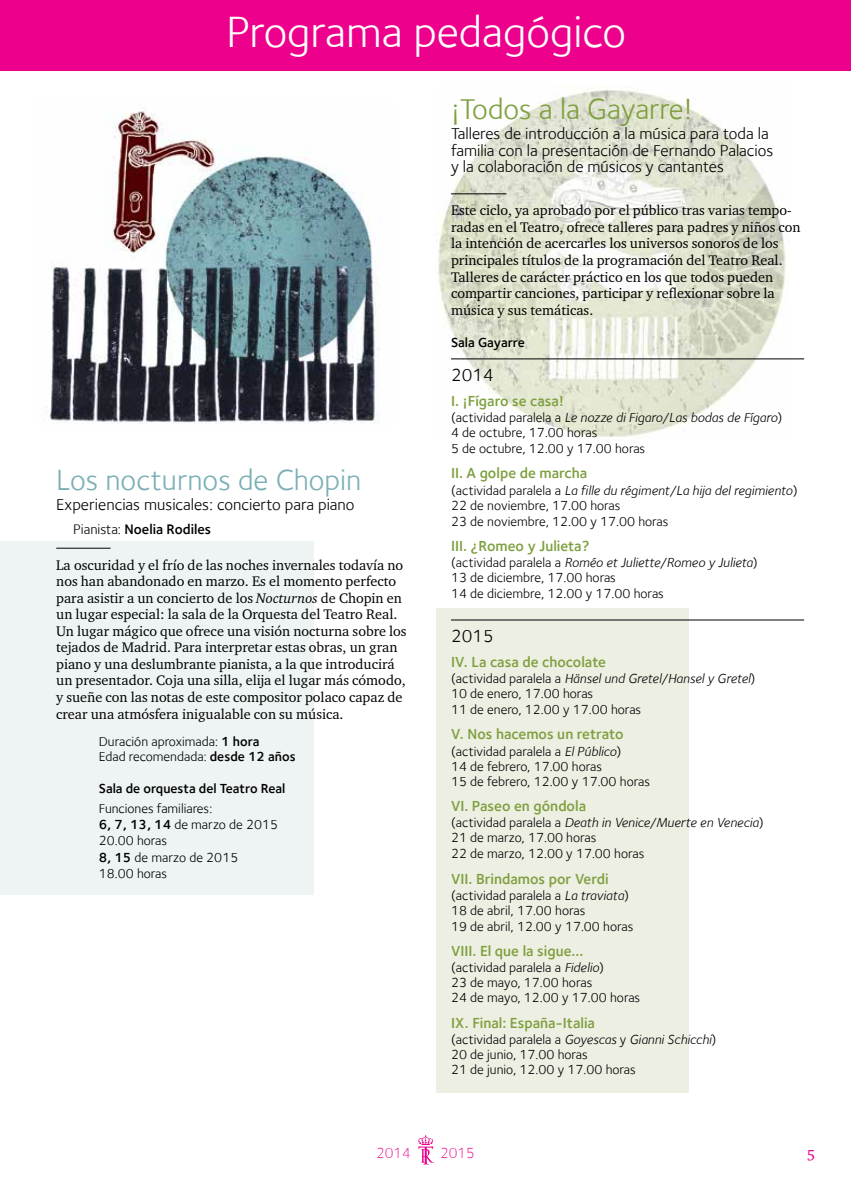
<style>
.page{position:relative;width:851px;height:1191px;background:#fff}
.page>*{position:absolute;margin:0;border:0;box-sizing:border-box;transform-origin:0 0}
.t1{font:45px "Foundry Sterling";color:#fff}
.t2{font:30px "Foundry Sterling";color:#7bafb5}
.t3{font:30px "Foundry Sterling";color:#7e9f3e}
.t4{font:18px "Foundry Sterling";color:#000}
.t5{font:16.5px/16.5px "Foundry Sterling";color:#000}
.t6{font:16.5px "Charter ITC Std";color:#ec008c}
.t7{font:600 15px "Foundry Sterling";color:#7e9f3e}
.t8{font:300 15px "Foundry Sterling";color:#ec008c}
.t9{font:14.25px/16.5px "Charter ITC Std";color:#000}
.t10{font:600 14.25px "Foundry Sterling";color:#000}
.t11{font:13.5px/15.6px "Foundry Sterling";color:#000}
.t12{font:600 13.5px "Foundry Sterling";color:#000}
.s1{font-weight:400}
.s2{font-style:italic}
.s3{font-weight:600}
</style>
<div class="page">
<img style="left:438px;top:86px;width:351px;height:351px">
<div style="left:0;top:541px;width:313px;height:353px;background:#eef3f3"></div>
<div style="left:436px;top:608px;width:252px;height:485px;background:#edefe3"></div>
<svg style="left:418px;top:1135px;width:16px;height:29px"></svg>
<div style="left:0;top:0;width:850px;height:70px;background:#ec008c"></div>
<hr style="left:56px;top:548px;width:55px;height:1px;background:#000">
<hr style="left:451px;top:193px;width:55px;height:1px;background:#000">
<hr style="left:451px;top:358px;width:353px;height:1px;background:#000">
<hr style="left:451px;top:619px;width:353px;height:1px;background:#000">
<img style="left:45px;top:107px;width:335px;height:317px">
<h1 class="t1" style="left:226px;top:6px;width:401px">Programa pedagógico</h1>
<h2 class="t2" style="left:56px;top:463px;width:306px">Los nocturnos de Chopin</h2>
<p class="t5" style="left:56px;top:496px;width:300px">Experiencias musicales: concierto para piano</p>
<p class="t10" style="left:73px;top:520px;width:139px"><span class="s1">Pianista:</span> Noelia Rodiles</p>
<p class="t9" style="left:56px;top:556px;width:352px">La oscuridad y el frío de las noches invernales todavía no nos han abandonado en marzo. Es el momento perfecto para asistir a un concierto de los <span class="s2">Nocturnos</span> de Chopin en un lugar especial: la sala de la Orquesta del Teatro Real.<br>Un lugar mágico que ofrece una visión nocturna sobre los tejados de Madrid. Para interpretar estas obras, un gran piano y una deslumbrante pianista, a la que introducirá un presentador. Coja una silla, elija el lugar más cómodo, y sueñe con las notas de este compositor polaco capaz de crear una atmósfera inigualable con su música.</p>
<p class="t11" style="left:99px;top:734px;width:198px;line-height:15px">Duración aproximada: <span class="s3">1 hora<br></span>Edad recomendada: <span class="s3">desde 12 años</span></p>
<p class="t12" style="left:99px;top:781px;width:188px">Sala de orquesta del Teatro Real</p>
<p class="t11" style="left:99px;top:800px;width:181px;line-height:16.2px">Funciones familiares:<br><span class="s3">6, 7, 13, 14</span> de marzo de 2015<br>20.00 horas<br><span class="s3">8, 15</span> de marzo de 2015<br>18.00 horas</p>
<h2 class="t3" style="left:451px;top:92px;width:243px">¡Todos a la Gayarre!</h2>
<p class="t5" style="left:451px;top:125px;width:324px">Talleres de introducción a la música para toda la familia con la presentación de Fernando Palacios y la colaboración de músicos y cantantes</p>
<p class="t9" style="left:451px;top:202px;width:351px">Este ciclo, ya aprobado por el público tras varias tempo&shy;radas en el Teatro, ofrece talleres para padres y niños con la intención de acercarles los universos sonoros de los principales títulos de la programación del Teatro Real.<br>Talleres de carácter práctico en los que todos pueden compartir canciones, participar y reflexionar sobre la música y sus temáticas.</p>
<p class="t12" style="left:451px;top:334px;width:75px">Sala Gayarre</p>
<h3 class="t4" style="left:451px;top:364px;width:44px">2014</h3>
<p class="t7" style="left:451px;top:392px;width:115px">I. ¡Fígaro se casa!</p>
<p class="t11" style="left:451px;top:409px;width:333px">(actividad paralela a <span class="s2">Le nozze di Figaro/Las bodas de Fígaro</span>)<br>4 de octubre, 17.00 horas<br>5 de octubre, 12.00 y 17.00 horas</p>
<p class="t7" style="left:451px;top:464px;width:138px">II. A golpe de marcha</p>
<p class="t11" style="left:451px;top:482px;width:348px">(actividad paralela a <span class="s2">La fille du régiment/La hija del regimiento</span>)<br>22 de noviembre, 17.00 horas<br>23 de noviembre, 12.00 y 17.00 horas</p>
<p class="t7" style="left:451px;top:537px;width:140px">III. ¿Romeo y Julieta?</p>
<p class="t11" style="left:451px;top:555px;width:308px">(actividad paralela a <span class="s2">Roméo et Juliette/Romeo y Julieta</span>)<br>13 de diciembre, 17.00 horas<br>14 de diciembre, 12.00 y 17.00 horas</p>
<h3 class="t4" style="left:451px;top:625px;width:44px">2015</h3>
<p class="t7" style="left:451px;top:653px;width:157px">IV. La casa de chocolate</p>
<p class="t11" style="left:451px;top:670px;width:306px">(actividad paralela a <span class="s2">Hänsel und Gretel/Hansel y Gretel</span>)<br>10 de enero, 17.00 horas<br>11 de enero, 12.00 y 17.00 horas</p>
<p class="t7" style="left:451px;top:725px;width:174px">V. Nos hacemos un retrato</p>
<p class="t11" style="left:451px;top:743px;width:200px;line-height:15px">(actividad paralela a <span class="s2">El Público</span>)<br>14 de febrero, 17.00 horas<br>15 de febrero, 12.00 y 17.00 horas</p>
<p class="t7" style="left:451px;top:797px;width:136px">VI. Paseo en góndola</p>
<p class="t11" style="left:451px;top:814px;width:314px">(actividad paralela a <span class="s2">Death in Venice/Muerte en Venecia</span>)<br>21 de marzo, 17.00 horas<br>22 de marzo, 12.00 y 17.00 horas</p>
<p class="t7" style="left:451px;top:869px;width:159px">VII. Brindamos por Verdi</p>
<p class="t11" style="left:451px;top:887px;width:184px">(actividad paralela a <span class="s2">La traviata</span>)<br>18 de abril, 17.00 horas<br>19 de abril, 12.00 y 17.00 horas</p>
<p class="t7" style="left:451px;top:942px;width:134px">VIII. El que la sigue…</p>
<p class="t11" style="left:451px;top:960px;width:191px;line-height:15px">(actividad paralela a <span class="s2">Fidelio</span>)<br>23 de mayo, 17.00 horas<br>24 de mayo, 12.00 y 17.00 horas</p>
<p class="t7" style="left:451px;top:1013px;width:145px">IX. Final: España-Italia</p>
<p class="t11" style="left:451px;top:1031px;width:267px;line-height:15px">(actividad paralela a <span class="s2">Goyescas</span> y <span class="s2">Gianni Schicchi</span>)<br>20 de junio, 17.00 horas<br>21 de junio, 12.00 y 17.00 horas</p>
<p class="t8" style="left:376px;top:1143px;width:36px">2014</p>
<p class="t8" style="left:440px;top:1143px;width:36px">2015</p>
<p class="t6" style="left:806px;top:1142px;width:11px">5</p>
</div>
